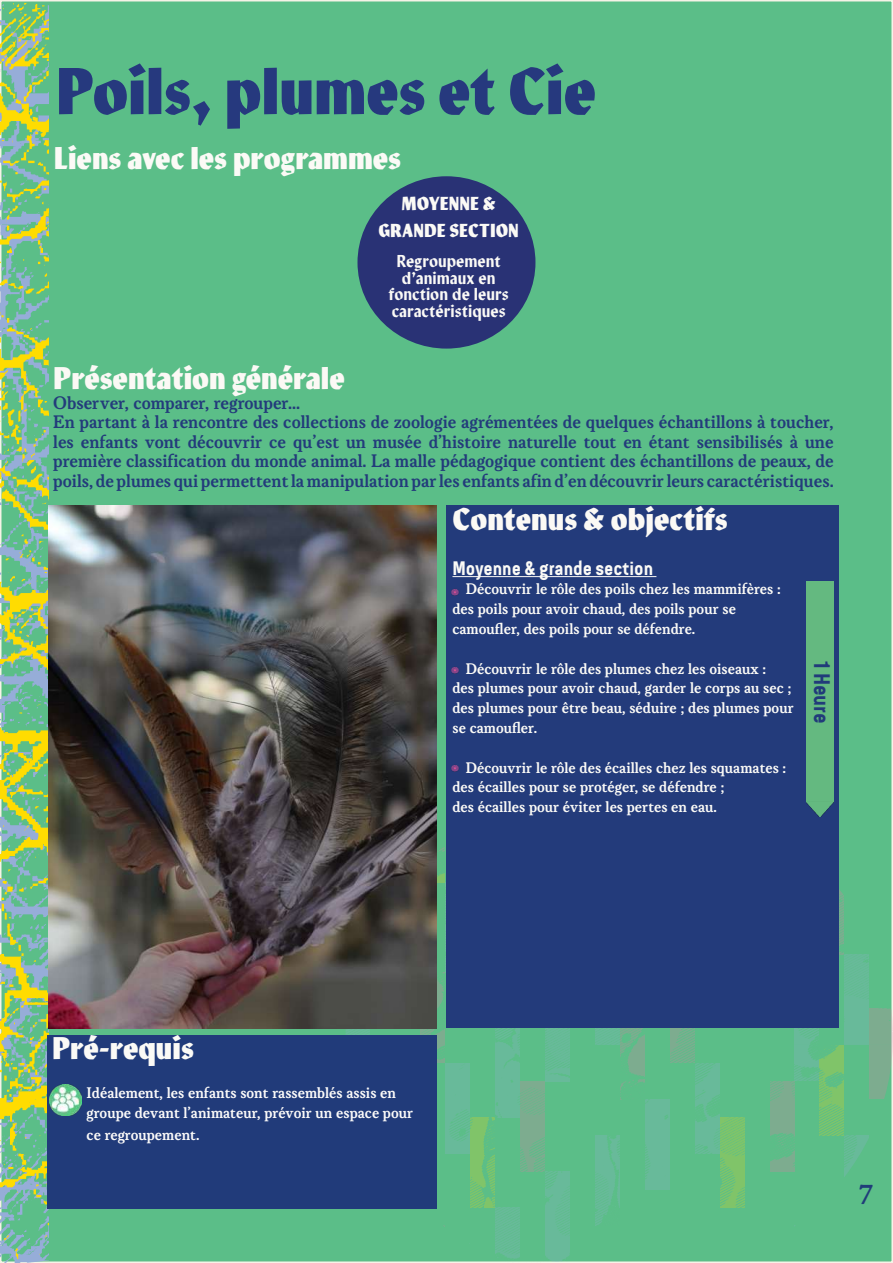
<style>
.page{position:relative;width:893px;height:1263px;background:#fff}
.page>*{position:absolute;margin:0;border:0;box-sizing:border-box;transform-origin:0 0}
.t1{font:700 condensed 63px "Manofa";color:#26397e}
.t2{font:700 condensed 30px "Manofa";color:#fbf9f5}
.t3{font:700 condensed 30px "Manofa";color:#fbfaf6}
.t4{font:30px "Korpus C";color:#203d79}
.t5{font:700 22.5px "Bond 4 F";color:#213b7a}
.t6{font:19.5px/19.6px "Korpus C";color:#233b7b}
.t7{font:700 19.5px "Bond 4 F";color:#fbfaf6}
.t8{font:700 condensed 18px/27px "Manofa";color:#fbfaf6;text-align:center}
.t9{font:16.5px/19.8px "Korpus C";color:#fbfaf6}
.t10{font:16.5px/19.5px "Korpus C";color:#fbfaf9}
.t11{font:condensed 16.5px/16.5px "Manofa";color:#fbfaf6;text-align:center}
</style>
<div class="page">
<div style="left:1px;top:1px;width:891px;height:1261px;background:#5bbe88"></div>
<svg style="left:0;top:0;width:48px;height:1263px"></svg>
<div style="left:869px;top:1009px;width:24px;height:36px;background:#7dac8f"></div>
<div style="left:869px;top:865px;width:24px;height:54px;background:#5bbe88"></div>
<div style="left:844px;top:955px;width:25px;height:90px;background:#68ba9a"></div>
<svg style="left:839px;top:889px;width:5px;height:66px"></svg>
<svg style="left:794px;top:1028px;width:25px;height:17px"></svg>
<div style="left:869px;top:1189px;width:24px;height:36px;background:#5bbe88"></div>
<svg style="left:869px;top:1045px;width:24px;height:54px"></svg>
<div style="left:844px;top:1135px;width:25px;height:90px;background:linear-gradient(to bottom,#63bb94,#58bf84)"></div>
<svg style="left:819px;top:1045px;width:25px;height:90px;fill:#7bc46d"></svg>
<svg style="left:770px;top:1081px;width:24px;height:90px;fill:#7dac8f"></svg>
<svg style="left:720px;top:1117px;width:25px;height:90px;background:#78c26e"></svg>
<div style="left:794px;top:1045px;width:25px;height:36px;background:linear-gradient(to bottom,#65bb96,#61bc91)"></div>
<hr style="left:769px;top:1261px;width:25px;height:2px;background:#f171ab">
<hr style="left:794px;top:1225px;width:2px;height:36px;background:#96add8">
<svg style="left:670px;top:1028px;width:25px;height:17px"></svg>
<svg style="left:620px;top:1028px;width:25px;height:17px"></svg>
<div style="left:595px;top:955px;width:25px;height:90px;background:#67ba98"></div>
<div style="left:545px;top:991px;width:25px;height:54px;background:#66ba98"></div>
<div style="left:495px;top:1027px;width:25px;height:18px;background:#62bb92"></div>
<div style="left:695px;top:1063px;width:25px;height:90px;background:linear-gradient(to bottom,#65bb95,#65bb96)"></div>
<svg style="left:670px;top:1045px;width:25px;height:18px"></svg>
<div style="left:645px;top:1099px;width:25px;height:90px;background:#68ba9a"></div>
<svg style="left:620px;top:1045px;width:25px;height:54px"></svg>
<div style="left:595px;top:1135px;width:25px;height:90px;background:linear-gradient(to bottom,#68ba9a,#5fbc8e)"></div>
<div style="left:545px;top:1171px;width:25px;height:54px;background:#68ba9a"></div>
<svg style="left:520px;top:1081px;width:25px;height:90px;background:#77ae8e"></svg>
<div style="left:495px;top:1207px;width:25px;height:18px;background:#66ba97"></div>
<svg style="left:470px;top:1117px;width:25px;height:90px;fill:#7dc46b"></svg>
<div style="left:545px;top:1045px;width:25px;height:36px;background:#67ba98"></div>
<div style="left:495px;top:1045px;width:25px;height:72px;background:#68ba9a"></div>
<hr style="left:520px;top:1261px;width:25px;height:2px;background:#f171ab">
<div style="left:545px;top:1225px;width:25px;height:36px;background:#68ba9a"></div>
<svg style="left:495px;top:1225px;width:25px;height:38px"></svg>
<svg style="left:420px;top:973px;width:25px;height:72px"></svg>
<svg style="left:445px;top:883px;width:1px;height:90px"></svg>
<svg style="left:437px;top:873px;width:8px;height:10px"></svg>
<div style="left:346px;top:955px;width:24px;height:90px;background:linear-gradient(to right,#65bb96,#66ba98)"></div>
<div style="left:445px;top:1063px;width:25px;height:90px;background:linear-gradient(to bottom,#68ba9a,#65bb96)"></div>
<svg style="left:437px;top:1045px;width:8px;height:18px"></svg>
<div style="left:48px;top:1035px;width:389px;height:174px;background:#213b7a"></div>
<img style="left:357px;top:176px;width:178px;height:173px">
<div style="left:446px;top:506px;width:393px;height:522px;background:#233b7b"></div>
<hr style="left:452px;top:576px;width:204px;height:1px;background:#fbfaf6">
<img style="left:48px;top:506px;width:389px;height:522px">
<img style="left:451px;top:588px;width:8px;height:8px">
<img style="left:451px;top:666px;width:8px;height:8px">
<img style="left:451px;top:764px;width:8px;height:8px">
<img style="left:50px;top:1084px;width:31px;height:31px">
<div style="left:806px;top:582px;width:27px;height:201px;background:#64b980"></div>
<img style="left:806px;top:783px;width:27px;height:33px">
<h1 class="t1" style="left:56px;top:35px;width:542px">Poils, plumes et Cie</h1>
<h2 class="t3" style="left:54px;top:131px;width:349px">Liens avec les programmes</h2>
<p class="t8" style="left:378px;top:189px;width:142px">MOYENNE &amp;<br>GRANDE SECTION</p>
<p class="t11" style="left:389px;top:252px;width:122px">Regroupement d’animaux en fonction de leurs caractéristiques</p>
<h2 class="t2" style="left:53px;top:352px;width:293px">Présentation générale</h2>
<p class="t6" style="left:53px;top:393px;width:782px">Observer, comparer, regrouper...<br>En partant à la rencontre des collections de zoologie agrémentées de quelques échantillons à toucher, les enfants vont découvrir ce qu’est un musée d’histoire naturelle tout en étant sensibilisés à une première classification du monde animal. La malle pédagogique contient des échantillons de peaux, de poils, de plumes qui permettentlamanipulation parles enfants afin d’en découvrirleurs caractéristiques.</p>
<h2 class="t2" style="left:452px;top:492px;width:276px">Contenus &amp; objectifs</h2>
<p class="t7" style="left:452px;top:556px;width:202px">Moyenne &amp; grande section</p>
<p class="t9" style="left:452px;top:579px;width:330px;text-indent:13px">Découvrir le rôle des poils chez les mammifères : des poils pour avoir chaud, des poils pour se camoufler, des poils pour se défendre.</p>
<p class="t9" style="left:452px;top:659px;width:343px;text-indent:13px">Découvrir le rôle des plumes chez les oiseaux :<br>des plumes pour avoir chaud, garder le corps au sec ; des plumes pour être beau, séduire ; des plumes pour se camoufler.</p>
<p class="t9" style="left:452px;top:758px;width:335px;text-indent:13px">Découvrir le rôle des écailles chez les squamates : des écailles pour se protéger, se défendre ;<br>des écailles pour éviter les pertes en eau.</p>
<p class="t5" style="left:836px;top:660px;width:64px;rotate:90deg">1 Heure</p>
<h2 class="t3" style="left:52px;top:1021px;width:143px">Pré-requis</h2>
<p class="t10" style="left:87px;top:1083px;width:328px">Idéalement, les enfants sont rassemblés assis en groupe devant l’animateur, prévoir un espace pour</p>
<p class="t10" style="left:87px;top:1125px;width:114px">ce regroupement.</p>
<h2 class="t4" style="left:858px;top:1178px;width:17px">7</h2>
</div>
